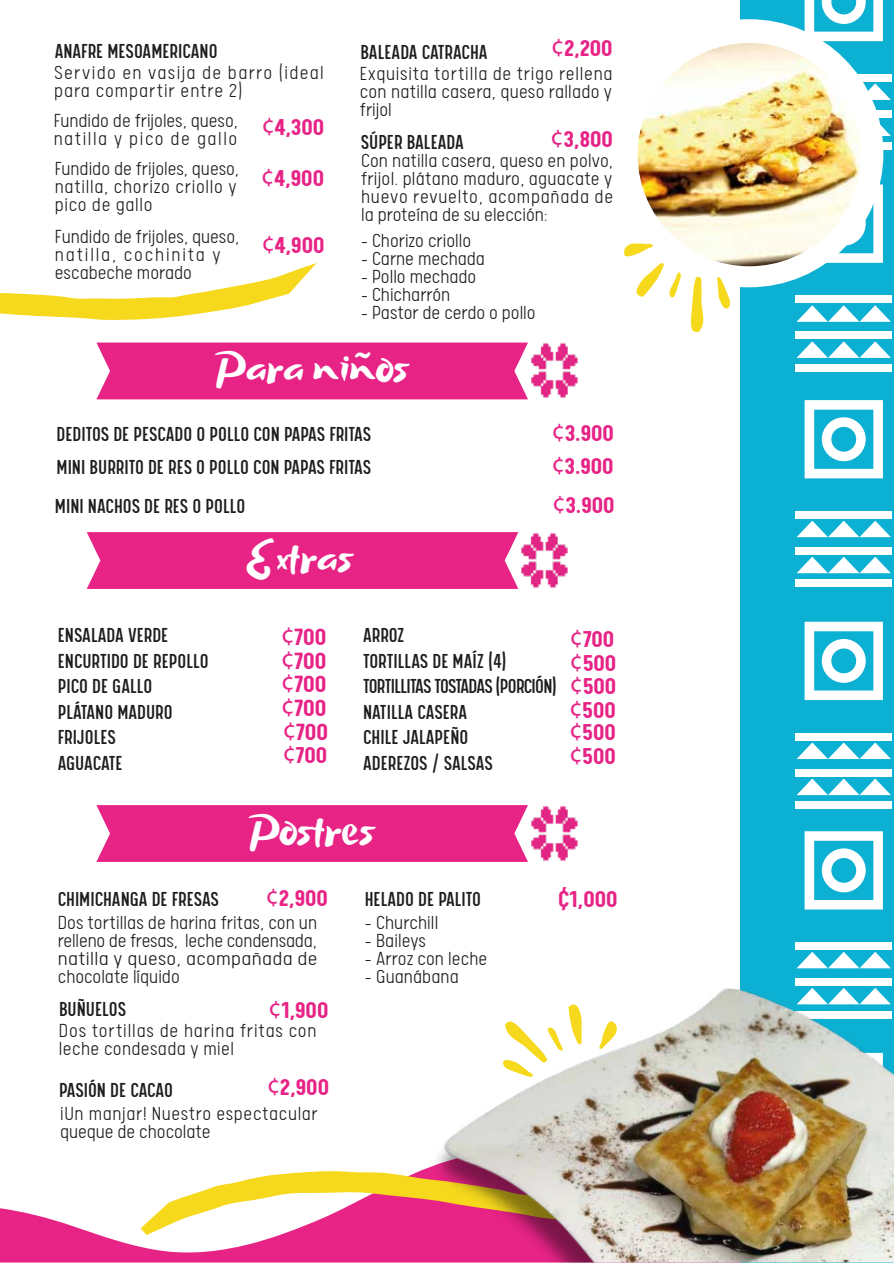
<style>
.page{position:relative;width:894px;height:1264px;background:#fff}
.page>*{position:absolute;margin:0;border:0;box-sizing:border-box;transform-origin:0 0}
.t1{font:48.3px "Beach Resort";color:#fff}
.t2{font:700 26.1px/23.4px "Calps";color:#e72386;text-align:justify}
.t3{font:700 25.5px/23.4px "Calps";color:#e72386}
.t4{font:22.5px/25.5px "Calps Slim";color:#1d1d1b}
.t5{font:300 21px/18px "Calps";letter-spacing:.01em;color:#1d1d1b}
.t6{font:300 21px/18px "Calps";letter-spacing:.035em;color:#1d1d1b}
.t7{font:300 21px/18px "Calps";letter-spacing:.04em;color:#1d1d1b}
.t8{font:300 21px/18px "Calps";letter-spacing:.065em;color:#1d1d1b}
.s1{font-family:"Myriad Pro";font-weight:400}
.s2{font-size:36.3px}
</style>
<div class="page">
<svg style="left:0;top:1208px;width:415px;height:54px;fill:#e72386"></svg>
<svg style="left:140px;top:1171px;width:275px;height:86px"></svg>
<div style="left:740px;top:0;width:153px;height:1262px;background:#0cb0d3"></div>
<svg style="left:804px;top:831px;width:78px;height:78px"></svg>
<div style="left:795px;top:942px;width:96px;height:7px;background:#fff"></div>
<svg style="left:807px;top:951px;width:73px;height:6px"></svg>
<svg style="left:804px;top:621px;width:78px;height:79px"></svg>
<svg style="left:804px;top:400px;width:78px;height:78px"></svg>
<div style="left:795px;top:547px;width:96px;height:7px;background:#fff"></div>
<div style="left:795px;top:580px;width:96px;height:7px;background:#fff"></div>
<svg style="left:797px;top:556px;width:93px;height:17px"></svg>
<div style="left:795px;top:511px;width:96px;height:7px;background:#fff"></div>
<svg style="left:797px;top:520px;width:93px;height:17px"></svg>
<div style="left:795px;top:769px;width:96px;height:7px;background:#fff"></div>
<div style="left:795px;top:801px;width:96px;height:7px;background:#fff"></div>
<svg style="left:796px;top:778px;width:94px;height:17px"></svg>
<div style="left:795px;top:733px;width:96px;height:7px;background:#fff"></div>
<svg style="left:796px;top:742px;width:94px;height:17px"></svg>
<svg style="left:826px;top:184px;width:56px;height:79px"></svg>
<svg style="left:804px;top:0;width:78px;height:41px"></svg>
<div style="left:795px;top:110px;width:96px;height:7px;background:#fff"></div>
<div style="left:795px;top:143px;width:96px;height:7px;background:#fff"></div>
<svg style="left:879px;top:119px;width:11px;height:17px"></svg>
<div style="left:795px;top:74px;width:96px;height:7px;background:#fff"></div>
<svg style="left:864px;top:83px;width:26px;height:17px"></svg>
<div style="left:795px;top:332px;width:96px;height:7px;background:#fff"></div>
<div style="left:795px;top:364px;width:96px;height:7px;background:#fff"></div>
<svg style="left:796px;top:341px;width:94px;height:17px"></svg>
<div style="left:795px;top:296px;width:96px;height:7px;background:#fff"></div>
<svg style="left:796px;top:305px;width:94px;height:17px"></svg>
<div style="left:615px;top:19px;width:268px;height:268px;background:#fff;border-radius:50%"></div>
<img style="left:637px;top:43px;width:223px;height:223px;border-radius:112px">
<svg style="left:691px;top:277px;width:12px;height:55px"></svg>
<svg style="left:636px;top:263px;width:27px;height:34px"></svg>
<svg style="left:624px;top:243px;width:28px;height:13px"></svg>
<svg style="left:717px;top:277px;width:13px;height:32px"></svg>
<svg style="left:669px;top:272px;width:12px;height:26px"></svg>
<svg style="left:0;top:263px;width:332px;height:137px"></svg>
<div style="left:96px;top:342px;width:432px;height:57px;background:#e72386"></div>
<img style="left:531px;top:343px;width:47px;height:56px">
<svg style="left:96px;top:805px;width:432px;height:57px;background:#e72a8a"></svg>
<img style="left:531px;top:806px;width:47px;height:56px">
<img style="left:415px;top:957px;width:478px;height:305px">
<div style="left:87px;top:532px;width:431px;height:57px;background:#e72386"></div>
<img style="left:521px;top:533px;width:47px;height:56px">
<svg style="left:599px;top:1020px;width:19px;height:29px"></svg>
<svg style="left:502px;top:1003px;width:79px;height:73px"></svg>
<p class="t4" style="left:55px;top:38px;width:164px">ANAFRE MESOAMERICANO</p>
<p class="t3" style="left:551px;top:35px;width:63px"><span class="s1">¢</span>2,200</p>
<p class="t4" style="left:360px;top:38px;width:128px">BALEADA CATRACHA</p>
<p class="t5" style="left:360px;top:64px;width:254px;text-align:justify">Exquisita tortilla de trigo rellena con natilla casera, queso rallado y frijol</p>
<p class="t8" style="left:54px;top:63px;width:271px">Servido en vasija de barro (ideal para compartir entre 2)</p>
<p class="t5" style="left:54px;top:111px;width:186px">Fundido de frijoles, queso, natilla y pico de gallo</p>
<p class="t6" style="left:55px;top:159px;width:186px">Fundido de frijoles, queso, natilla, chorizo criollo y pico de gallo</p>
<p class="t3" style="left:261px;top:101px;width:64px;line-height:50.4px"><span class="s1">¢</span>4,300 <span class="s1">¢</span>4,900</p>
<p class="t3" style="left:550px;top:126px;width:64px"><span class="s1">¢</span>3,800</p>
<p class="t4" style="left:360px;top:129px;width:105px">SÚPER BALEADA</p>
<p class="t5" style="left:361px;top:151px;width:253px;text-align:justify">Con natilla casera, queso en polvo, frijol. plátano maduro, aguacate y huevo revuelto, acompañada de la proteína de su elección:</p>
<p class="t5" style="left:55px;top:226px;width:186px">Fundido de frijoles, queso, natilla, cochinita y escabeche morado</p>
<p class="t3" style="left:262px;top:232px;width:64px"><span class="s1">¢</span>4,900</p>
<p class="t5" style="left:360px;top:230px;width:112px">- Chorizo criollo</p>
<p class="t5" style="left:360px;top:248px;width:126px">- Carne mechada</p>
<p class="t5" style="left:360px;top:266px;width:117px">- Pollo mechado</p>
<p class="t5" style="left:360px;top:284px;width:91px">- Chicharrón</p>
<p class="t5" style="left:360px;top:302px;width:176px">- Pastor de cerdo o pollo</p>
<h1 class="t1" style="left:214px;top:339px;width:197px">Para niños</h1>
<p class="t4" style="left:57px;top:420px;width:316px">DEDITOS DE PESCADO O POLLO CON PAPAS FRITAS</p>
<p class="t3" style="left:551px;top:420px;width:63px"><span class="s1">¢</span>3.900</p>
<p class="t4" style="left:55px;top:447px;width:317px;line-height:38.8px">MINI BURRITO DE RES O POLLO CON PAPAS FRITAS<br>MINI NACHOS DE RES O POLLO</p>
<p class="t3" style="left:551px;top:446px;width:64px;line-height:38.8px"><span class="s1">¢</span>3.900 <span class="s1">¢</span>3.900</p>
<h1 class="t1" style="left:247px;top:529px;width:109px">E<span class="s2">x</span>tras</h1>
<p class="t4" style="left:58px;top:621px;width:152px">ENSALADA VERDE<br>ENCURTIDO DE REPOLLO<br>PICO DE GALLO<br>PLÁTANO MADURO<br>FRIJOLES<br>AGUACATE</p>
<p class="t2" style="left:281px;top:624px;width:47px"><span class="s1">¢</span>700 <span class="s1">¢</span>700 <span class="s1">¢</span>700 <span class="s1">¢</span>700</p>
<p class="t3" style="left:569px;top:626px;width:48px;text-align:justify"><span class="s1">¢</span>700 <span class="s1">¢</span>500 <span class="s1">¢</span>500 <span class="s1">¢</span>500 <span class="s1">¢</span>500</p>
<p class="t4" style="left:363px;top:621px;width:195px">ARROZ<br>TORTILLAS DE MAÍZ (4)<br>TORTILLITAS TOSTADAS (PORCIÓN)<br>NATILLA CASERA<br>CHILE JALAPEÑO<br>ADEREZOS / SALSAS</p>
<p class="t2" style="left:283px;top:719px;width:47px"><span class="s1">¢</span>700</p>
<p class="t3" style="left:283px;top:742px;width:46px"><span class="s1">¢</span>700</p>
<p class="t3" style="left:569px;top:743px;width:48px"><span class="s1">¢</span>500</p>
<h1 class="t1" style="left:248px;top:801px;width:130px">Postres</h1>
<p class="t4" style="left:58px;top:885px;width:163px">CHIMICHANGA DE FRESAS</p>
<p class="t3" style="left:266px;top:885px;width:63px"><span class="s1">¢</span>2,900</p>
<p class="t5" style="left:58px;top:913px;width:261px;text-align:justify">Dos tortillas de harina fritas, con un relleno de fresas, leche condensada, natilla y queso, acompañada de chocolate líquido</p>
<p class="t4" style="left:59px;top:995px;width:69px">BUÑUELOS</p>
<p class="t7" style="left:59px;top:1020px;width:259px">Dos tortillas de harina fritas con leche condesada y miel</p>
<p class="t3" style="left:268px;top:996px;width:61px"><span class="s1">¢</span>1,900</p>
<p class="t3" style="left:267px;top:1074px;width:63px"><span class="s1">¢</span>2,900</p>
<p class="t4" style="left:59px;top:1076px;width:115px">PASIÓN DE CACAO</p>
<p class="t5" style="left:60px;top:1103px;width:259px">¡Un manjar! Nuestro espectacular queque de chocolate</p>
<p class="t4" style="left:364px;top:885px;width:118px">HELADO DE PALITO</p>
<p class="t3" style="left:558px;top:886px;width:61px">¢1,000</p>
<p class="t5" style="left:364px;top:913px;width:75px">- Churchill</p>
<p class="t5" style="left:364px;top:931px;width:63px">- Baileys</p>
<p class="t5" style="left:364px;top:949px;width:124px">- Arroz con leche</p>
<p class="t5" style="left:364px;top:967px;width:96px">- Guanábana</p>
</div>
